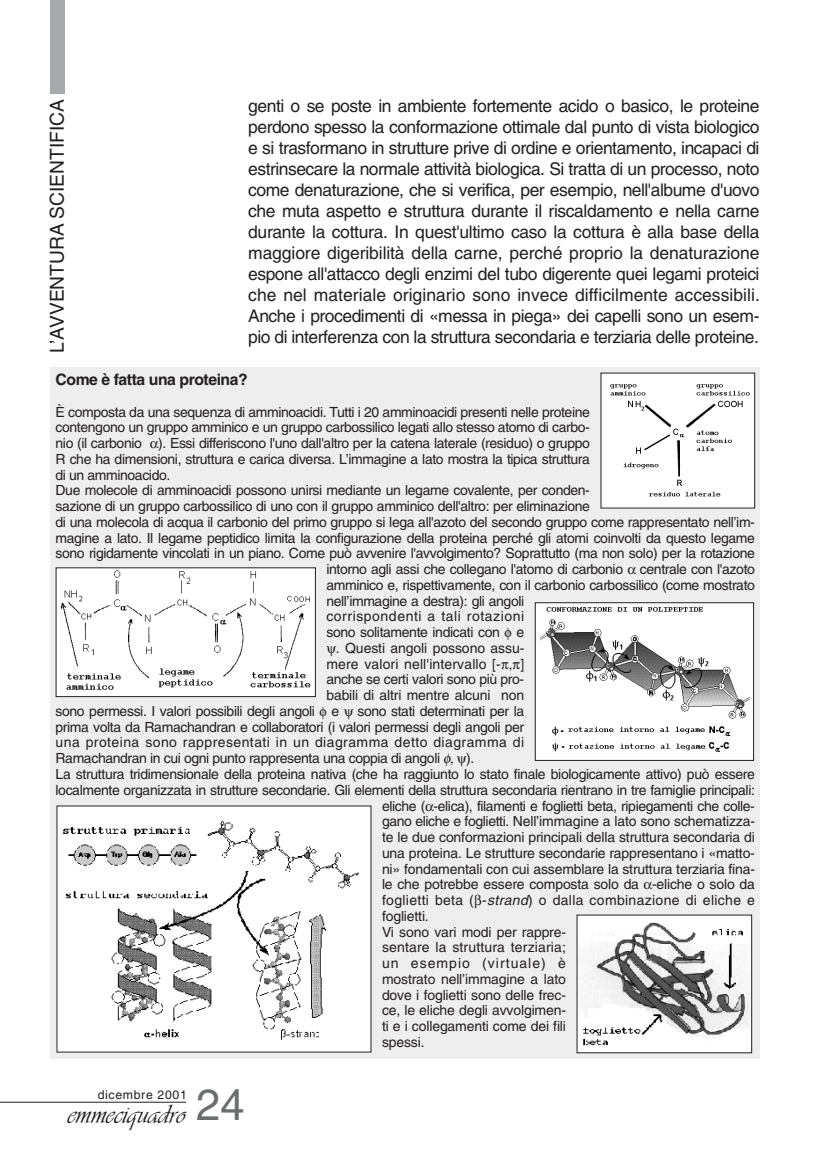
<style>
.page{position:relative;width:834px;height:1166px;background:#fff}
.page>*{position:absolute;margin:0;border:0;box-sizing:border-box;transform-origin:0 0}
.t1{font:28px "Vivaldii";color:#231f20}
.t2{font:19.25px "Helvetica";color:#231f20}
.t3{font:17.5px/21px "Helvetica";letter-spacing:-.03em;color:#231f20;text-align:justify}
.t4{font:700 15.75px "Helvetica";letter-spacing:-.03em;color:#231f20}
.t5{font:14px/15.8px "Helvetica";letter-spacing:-.03em;color:#231f20;text-align:justify}
.t6{font:14px "Helvetica";letter-spacing:-.01em;color:#231f20}
.t7{font:14px "Helvetica";letter-spacing:.01em;color:#231f20}
.t8{font:14px "Helvetica";letter-spacing:.025em;color:#231f20}
.t9{font:14px "Helvetica";letter-spacing:.04em;color:#231f20}
.t10{font:14px "Helvetica";letter-spacing:-.005em;color:#231f20}
.t11{font:14px "Helvetica";letter-spacing:.07em;color:#231f20}
.t12{font:12.25px "Helvetica";letter-spacing:.055em;color:#231f20}
.s1{font-style:italic}
.s2{font-family:"Helvetica";font-size:43.75px;color:#6c6d70}
</style>
<div class="page">
<div style="left:50px;top:0;width:14px;height:94px;background:#a8a9ad"></div>
<hr style="left:0;top:1102px;width:186px;height:1px;background:#231f20">
<div style="left:50px;top:367px;width:710px;height:691px;background:#eeeeef"></div>
<img style="left:603px;top:374px;width:148px;height:132px">
<img style="left:58px;top:569px;width:255px;height:126px">
<div style="left:56px;top:567px;width:260px;height:130px;border:1px solid #231f20"></div>
<img style="left:536px;top:604px;width:216px;height:155px">
<div style="left:534px;top:602px;width:220px;height:159px;border:1px solid #231f20"></div>
<div style="left:57px;top:806px;width:314px;height:246px;background:#fff"></div>
<img style="left:63px;top:820px;width:296px;height:220px">
<img style="left:579px;top:916px;width:170px;height:135px">
<h2 class="t2" style="left:50px;top:353px;width:256px;rotate:-90deg">L’AVVENTURA SCIENTIFICA</h2>
<p class="t3" style="left:248px;top:97px;width:513px">genti o se poste in ambiente fortemente acido o basico, le proteine perdono spesso la conformazione ottimale dal punto di vista biologico e si trasformano in strutture prive di ordine e orientamento, incapaci di estrinsecare la normale attività biologica. Si tratta di un processo, noto come denaturazione, che si verifica, per esempio, nell'albume d'uovo che muta aspetto e struttura durante il riscaldamento e nella carne durante la cottura. In quest'ultimo caso la cottura è alla base della maggiore digeribilità della carne, perché proprio la denaturazione espone all'attacco degli enzimi del tubo digerente quei legami proteici che nel materiale originario sono invece difficilmente accessibili.<br>Anche i procedimenti di «messa in piega» dei capelli sono un esem&shy;pio di interferenza con la struttura secondaria e terziaria delle proteine.</p>
<p class="t4" style="left:56px;top:373px;width:194px">Come è fatta una proteina?</p>
<p class="t5" style="left:56px;top:405px;width:535px">È composta da una sequenza di amminoacidi. Tutti i 20 amminoacidi presenti nelle proteine</p>
<p class="t5" style="left:56px;top:421px;width:535px">contengono un gruppo amminico e un gruppo carbossilico legati allo stesso atomo di carbo-</p>
<p class="t5" style="left:56px;top:437px;width:536px">nio (il carbonio ). Essi differiscono l'uno dall'altro per la catena laterale (residuo) o gruppo</p>
<p class="t5" style="left:56px;top:452px;width:536px">R che ha dimensioni, struttura e carica diversa. L’immagine a lato mostra la tipica struttura</p>
<p class="t5" style="left:56px;top:468px;width:116px">di un amminoacido.</p>
<p class="t5" style="left:56px;top:484px;width:536px">Due molecole di amminoacidi possono unirsi mediante un legame covalente, per conden-</p>
<p class="t5" style="left:56px;top:500px;width:535px">sazione di un gruppo carbossilico di uno con il gruppo amminico dell'altro: per eliminazione</p>
<p class="t5" style="left:56px;top:515px;width:700px">di una molecola di acqua il carbonio del primo gruppo si lega all'azoto del secondo gruppo come rappresentato nell’im-</p>
<p class="t5" style="left:56px;top:531px;width:700px">magine a lato. Il legame peptidico limita la configurazione della proteina perché gli atomi coinvolti da questo legame</p>
<p class="t5" style="left:56px;top:547px;width:700px">sono rigidamente vincolati in un piano. Come può avvenire l'avvolgimento? Soprattutto (ma non solo) per la rotazione</p>
<p class="t5" style="left:326px;top:563px;width:430px">intorno agli assi che collegano l'atomo di carbonio centrale con l'azoto</p>
<p class="t5" style="left:326px;top:578px;width:430px">amminico e, rispettivamente, con il carbonio carbossilico (come mostrato</p>
<p class="t5" style="left:326px;top:594px;width:199px">nell’immagine a destra): gli angoli</p>
<p class="t9" style="left:326px;top:611px;width:199px">corrispondenti a tali rotazioni</p>
<p class="t5" style="left:326px;top:626px;width:199px">sono solitamente indicati con e</p>
<p class="t10" style="left:336px;top:643px;width:190px">. Questi angoli possono assu-</p>
<p class="t7" style="left:326px;top:659px;width:176px">mere valori nell'intervallo [-</p>
<p class="t5" style="left:520px;top:657px;width:5px">]</p>
<p class="t5" style="left:326px;top:673px;width:199px">anche se certi valori sono più pro-</p>
<p class="t6" style="left:326px;top:690px;width:199px">babili di altri mentre alcuni non</p>
<p class="t5" style="left:56px;top:704px;width:285px">sono permessi. I valori possibili degli angoli e</p>
<p class="t5" style="left:56px;top:704px;width:470px;text-indent:302px">sono stati determinati per la prima volta da Ramachandran e collaboratori (i valori permessi degli angoli per una proteina sono rappresentati in un diagramma detto diagramma di Ramachandran in cui ogni punto rappresenta una coppia di angoli</p>
<p class="t5" style="left:466px;top:752px;width:10px">).</p>
<p class="t5" style="left:56px;top:767px;width:700px">La struttura tridimensionale della proteina nativa (che ha raggiunto lo stato finale biologicamente attivo) può essere</p>
<p class="t5" style="left:56px;top:783px;width:700px">localmente organizzata in strutture secondarie. Gli elementi della struttura secondaria rientrano in tre famiglie principali:</p>
<p class="t5" style="left:382px;top:799px;width:374px">eliche ( -elica), filamenti e foglietti beta, ripiegamenti che colle-</p>
<p class="t6" style="left:382px;top:816px;width:374px">gano eliche e foglietti. Nell’immagine a lato sono schematizza-</p>
<p class="t6" style="left:382px;top:832px;width:374px">te le due conformazioni principali della struttura secondaria di</p>
<p class="t6" style="left:382px;top:848px;width:374px">una proteina. Le strutture secondarie rappresentano i «matto-</p>
<p class="t6" style="left:382px;top:863px;width:374px">ni» fondamentali con cui assemblare la struttura terziaria fina-</p>
<p class="t6" style="left:382px;top:879px;width:374px">le che potrebbe essere composta solo da -eliche o solo da</p>
<p class="t8" style="left:382px;top:895px;width:374px">foglietti beta ( -<span class="s1">strand</span>) o dalla combinazione di eliche e</p>
<p class="t6" style="left:382px;top:911px;width:48px">foglietti.</p>
<p class="t6" style="left:382px;top:926px;width:185px">Vi sono vari modi per rappre-</p>
<p class="t7" style="left:382px;top:942px;width:185px">sentare la struttura terziaria;</p>
<p class="t11" style="left:382px;top:958px;width:185px">un esempio (virtuale) è</p>
<p class="t6" style="left:382px;top:974px;width:185px">mostrato nell’immagine a lato</p>
<p class="t6" style="left:382px;top:989px;width:185px">dove i foglietti sono delle frec-</p>
<p class="t6" style="left:382px;top:1005px;width:185px">ce, le eliche degli avvolgimen-</p>
<p class="t6" style="left:382px;top:1021px;width:185px">ti e i collegamenti come dei fili</p>
<p class="t5" style="left:382px;top:1035px;width:44px">spessi.</p>
<h1 class="t1" style="left:67px;top:1097px;width:179px">emmeciquadro <span class="s2">24</span></h1>
<p class="t12" style="left:98px;top:1090px;width:91px">dicembre 2001</p>
</div>
